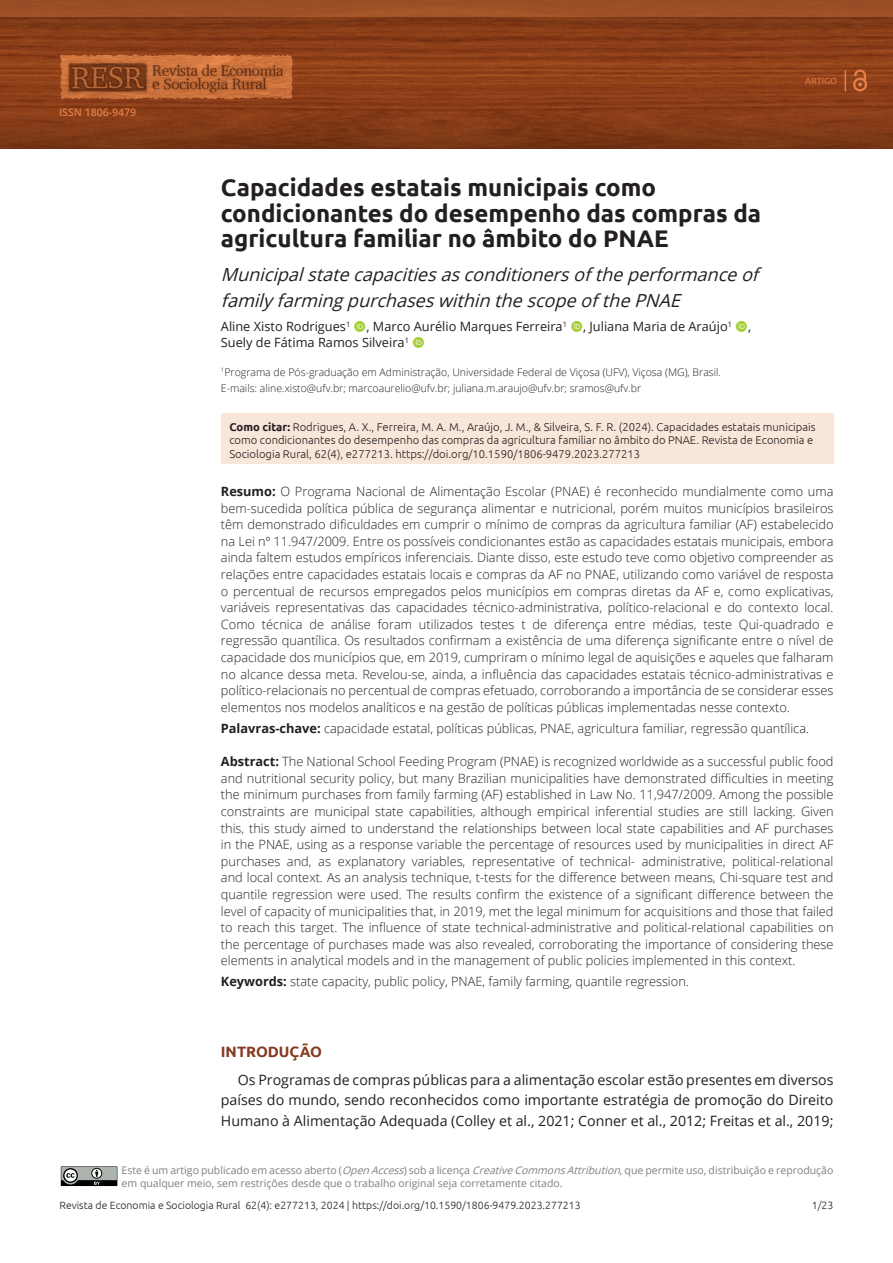
<style>
.page{position:relative;width:893px;height:1263px;background:#fff}
.page>*{position:absolute;margin:0;border:0;box-sizing:border-box;transform-origin:0 0}
.ArticleTitle{font:700 24px/25.7px "Ubuntu";color:#231f20}
.ArticleTitle-Trans1{font:italic 18px/25.7px "Open Sans";color:#231f20}
.Heading1{font:700 15px "Ubuntu";color:#873a20}
.Paragraph{font:14.25px/20.1px "Open Sans";color:#231f20;text-align:justify}
.Abstract{font:300 12.75px/16.6px "Open Sans";color:#231f20;text-align:justify}
.Abstract-Trans1{font:300 12.75px/16.6px "Open Sans";color:#231f20;text-align:justify}
.Authors{font:12.75px "Open Sans";color:#231f20}
.Keywords{font:300 12.75px "Open Sans";color:#231f20}
.Keywords-Trans1{font:300 12.75px "Open Sans";color:#231f20}
.HowToCite{font:300 11.25px/13.6px "Ubuntu";color:#231f20}
.LicenseParaAlt{font:10.5px/12.6px "Open Sans";color:#7f7f7f}
.Affiliations{font:300 10.5px/15.9px "Open Sans";color:#231f20}
.t1{font:300 10.5px "Ubuntu";color:#231f20}
.t2{font:600 10.5px "Open Sans";color:#e27f49}
.t3{font:9px "Ubuntu";color:#e27f48}
.s1{font-weight:700}
.s2{font-style:italic}
</style>
<div class="page">
<svg style="left:0;top:17px;width:893px;height:132px;background:#863b17"></svg>
<div style="left:0;top:0;width:893px;height:17px;background:#9d5026"></div>
<img style="left:58px;top:52px;width:238px;height:50px">
<svg style="left:853px;top:69px;width:14px;height:22px"></svg>
<svg style="left:845px;top:70px;width:1px;height:21px"></svg>
<svg style="left:61px;top:1166px;width:57px;height:21px"></svg>
<div style="left:221px;top:414px;width:612px;height:50px;background:#f9e6da"></div>
<p class="t2" style="left:59px;top:105px;width:79px">ISSN 1806-9479</p>
<p class="t3" style="left:805px;top:75px;width:34px">Artigo</p>
<p class="ArticleTitle" style="left:221px;top:174px;width:542px">Capacidades estatais municipais como condicionantes do desempenho das compras da agricultura familiar no âmbito do PNAE</p>
<p class="ArticleTitle-Trans1" style="left:221px;top:262px;width:545px">Municipalstatecapacitiesasconditionersoftheperformanceof family farmingpurchaseswithinthescopeofthePNAE</p>
<p class="Authors" style="left:221px;top:318px;width:131px">Aline Xisto Rodrigues<sup>1</sup></p>
<p class="Authors" style="left:366px;top:318px;width:202px">, Marco Aurélio Marques Ferreira<sup>1</sup></p>
<p class="Authors" style="left:583px;top:318px;width:150px">, Juliana Maria de Araújo<sup>1</sup></p>
<p class="Authors" style="left:748px;top:318px;width:5px">,</p>
<p class="Authors" style="left:221px;top:334px;width:190px">Suely de Fátima Ramos Silveira<sup>1</sup></p>
<p class="Affiliations" style="left:221px;top:364px;width:502px"><sup>1</sup>Programa de Pós-graduação em Administração, Universidade Federal de Viçosa (UFV), Viçosa (MG), Brasil.<br>E-mails: aline.xisto@ufv.br; marcoaurelio@ufv.br; juliana.m.araujo@ufv.br; sramos@ufv.br</p>
<p class="HowToCite" style="left:229px;top:420px;width:588px"><span class="s1">Como citar:</span> Rodrigues, A. X., Ferreira, M. A. M., Araújo, J. M., &amp; Silveira, S. F. R. (2024). Capacidades estatais municipais como condicionantes do desempenho das compras da agricultura familiar no âmbito do PNAE. Revista de Economia e<br>Sociologia Rural, 62(4), e277213. https://doi.org/10.1590/1806-9479.2023.277213</p>
<p class="Abstract" style="left:221px;top:483px;width:614px"><span class="s1">Resumo:</span> O Programa Nacional de Alimentação Escolar (PNAE) é reconhecido mundialmente como uma bem-sucedida política pública de segurança alimentar e nutricional, porém muitos municípios brasileiros têm demonstrado dificuldades em cumprir o mínimo de compras da agricultura familiar (AF) estabelecido na Lei nº 11.947/2009. Entre os possíveis condicionantes estão as capacidades estatais municipais, embora ainda faltem estudos empíricos inferenciais. Diante disso, este estudo teve como objetivo compreender as relações entre capacidades estatais locais e compras da AF no PNAE, utilizando como variável de resposta o percentual de recursos empregados pelos municípios em compras diretas da AF e, como explicativas, variáveis representativas das capacidades técnico-administrativa, político-relacional e do contexto local.<br>Como técnica de análise foram utilizados testes t de diferença entre médias, teste Qui-quadrado e regressão quantílica. Os resultados confirmam a existência de uma diferença significante entre o nível de capacidade dos municípios que, em 2019, cumpriram o mínimo legal de aquisições e aqueles que falharam no alcance dessa meta. Revelou-se, ainda, a influência das capacidades estatais técnico-administrativas e político-relacionais no percentual de compras efetuado, corroborando a importância de se considerar esses elementos nos modelos analíticos e na gestão de políticas públicas implementadas nesse contexto.</p>
<p class="Keywords" style="left:221px;top:719px;width:590px"><span class="s1">Palavras-chave:</span> capacidade estatal, políticas públicas, PNAE, agricultura familiar, regressão quantílica.</p>
<p class="Abstract-Trans1" style="left:221px;top:753px;width:614px"><span class="s1">Abstract:</span> The National School Feeding Program (PNAE) is recognized worldwide as a successful public food and nutritional security policy, but many Brazilian municipalities have demonstrated difficulties in meeting the minimum purchases from family farming (AF) established in Law No. 11,947/2009. Among the possible constraints are municipal state capabilities, although empirical inferential studies are still lacking. Given this, this study aimed to understand the relationships between local state capabilities and AF purchases in the PNAE, using as a response variable the percentage of resources used by municipalities in direct AF purchases and, as explanatory variables, representative of technical- administrative, political-relational and local context. As an analysis technique, t-tests for the difference between means, Chi-square test and quantile regression were used. The results confirm the existence of a significant difference between the level of capacity of municipalities that, in 2019, met the legal minimum for acquisitions and those that failed to reach this target. The influence of state technical-administrative and political-relational capabilities on the percentage of purchases made was also revealed, corroborating the importance of considering these elements in analytical models and in the management of public policies implemented in this context.</p>
<p class="Keywords-Trans1" style="left:221px;top:973px;width:469px"><span class="s1">Keywords:</span> state capacity, public policy, PNAE, family farming, quantile regression.</p>
<p class="Heading1" style="left:221px;top:1042px;width:103px">INTRODUÇÃO</p>
<p class="Paragraph" style="left:221px;top:1070px;width:614px;text-indent:17px">Os Programas de compras públicas para a alimentação escolar estão presentes em diversos países do mundo, sendo reconhecidos como importante estratégia de promoção do Direito Humano à Alimentação Adequada (Colley et al., 2021; Conner et al., 2012; Freitas et al., 2019;</p>
<p class="LicenseParaAlt" style="left:122px;top:1164px;width:713px">Este é um artigo publicado em acesso aberto (<span class="s2">OpenAccess</span>) sob a licença <span class="s2">CreativeCommonsAttribution</span>, que permite uso, distribuição e reprodução em qualquer meio, sem restrições desde que o trabalho original seja corretamente citado.</p>
<p class="t1" style="left:60px;top:1198px;width:523px">Revista de Economia e Sociologia Rural 62(4): e277213, 2024 | https://doi.org/10.1590/1806-9479.2023.277213</p>
<p class="t1" style="left:812px;top:1198px;width:23px">1/23</p>
</div>
